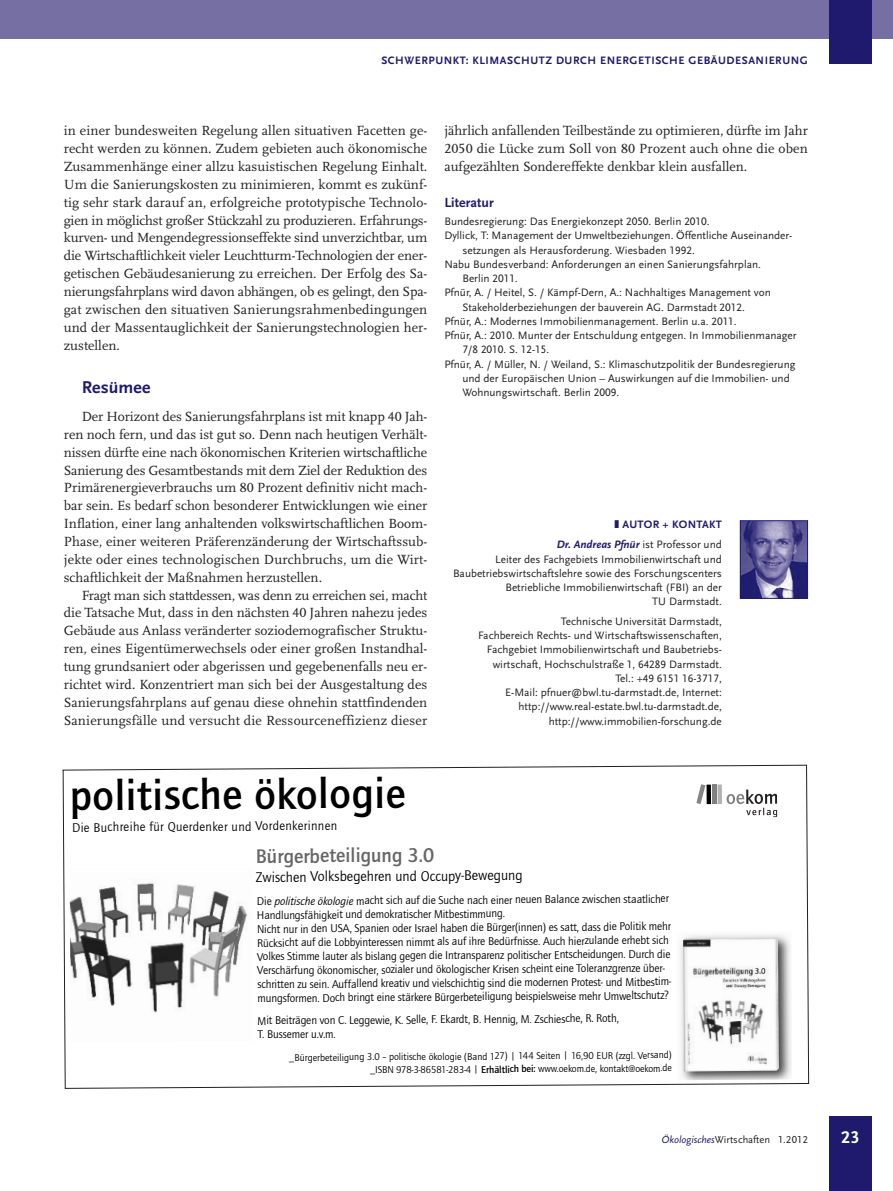
<style>
.page{position:relative;width:893px;height:1191px;background:#fff}
.page>*{position:absolute;margin:0;border:0;box-sizing:border-box;transform-origin:0 0}
.t1{font:43.65px "Quay Itc T Bold+YDYTEG";letter-spacing:.005em;color:#000}
.t2{font:20.4px "Quay Itc T Bold+YDYTEG";letter-spacing:-.005em;color:#666}
.t3{font:700 17.85px "Scala Sans LF";letter-spacing:.005em;color:#1f1a6d}
.t4{font:700 17.85px "Scala Sans LF";color:#fff}
.t5{font:14.55px "Quay Itc T Book+WHUHHX";letter-spacing:-.005em;color:#000}
.t6{font:13.8px/17.9px "Scala LF";color:#231f20;text-align:justify}
.t7{font:700 13.8px "Scala Sans LF";letter-spacing:.005em;color:#1f1a6d}
.t8{font:13.05px "Quay Itc T Book+WHUHHX";letter-spacing:.015em;color:#000}
.t9{font:11.7px/13.8px "Quay Itc T Book+WHUHHX";letter-spacing:-.015em;color:#000}
.t10{font:11.25px/14.2px "Scala Sans LF";color:#231f20;text-align:right}
.t11{font:700 11.25px "Scala Sans LF";letter-spacing:.05em;color:#1f1a6d}
.t12{font:italic 700 11.25px/20px "Scala Sans LF";color:#1f1a6d;text-align:right}
.t13{font:10.5px "Scala Sans LF";color:#231f20}
.t14{font:10.2px/12.5px "Quay Itc T Book+WHUHHX";letter-spacing:-.005em;color:#000;text-align:right}
.s1{font-style:normal}
.s2{font-weight:400;font-style:normal;color:#231f20}
.s3{font-family:"Quay Itc T Book Ital+EZAYUV"}
.s4{font-family:"Quay Itc T Bold+YDYTEG"}
.s5{font-style:italic;color:#1f1a6d}
</style>
<div class="page">
<div style="left:0;top:0;width:893px;height:38px;background:#756fa4"></div>
<div style="left:829px;top:0;width:43px;height:64px;background:#1f1a6d"></div>
<div style="left:829px;top:1116px;width:43px;height:75px;background:#1f1a6d"></div>
<svg style="left:62px;top:764px;width:747px;height:325px"></svg>
<img style="left:742px;top:522px;width:64px;height:75px">
<div style="left:740px;top:520px;width:68px;height:79px;border:1px solid #1f1a6d"></div>
<p class="t11" style="left:381px;top:55px;width:428px">SCHWERPUNKT: KLIMASCHUTZ DURCH ENERGETISCHE GEBÄUDESANIERUNG</p>
<p class="t6" style="left:64px;top:122px;width:365px">in einer bundesweiten Regelung allen situativen Facetten ge&shy;recht werden zu können. Zudem gebieten auch ökonomische Zusammenhänge einer allzu kasuistischen Regelung Einhalt.<br>Um die Sanierungskosten zu minimieren, kommt es zukünf&shy;tig sehr stark darauf an, erfolgreiche prototypische Technolo&shy;gien in möglichst großer Stückzahl zu produzieren. Erfahrungs&shy;kurven- und Mengendegressionseffekte sind unverzichtbar, um die Wirtschaftlichkeit vieler Leuchtturm-Technologien der ener&shy;getischen Gebäudesanierung zu erreichen. Der Erfolg des Sa&shy;nierungsfahrplans wird davon abhängen, ob es gelingt, den Spa&shy;gat zwischen den situativen Sanierungsrahmenbedingungen und der Massentauglichkeit der Sanierungstechnologien her&shy;zustellen.</p>
<p class="t3" style="left:82px;top:378px;width:70px">Resümee</p>
<p class="t6" style="left:64px;top:408px;width:365px;text-indent:18px">Der Horizont des Sanierungsfahrplans ist mit knapp 40 Jah&shy;ren noch fern, und das ist gut so. Denn nach heutigen Verhält&shy;nissen dürfte eine nach ökonomischen Kriterien wirtschaftliche Sanierung des Gesamtbestands mit dem Ziel der Reduktion des Primärenergieverbrauchs um 80 Prozent definitiv nicht mach&shy;bar sein. Es bedarf schon besonderer Entwicklungen wie einer Inflation, einer lang anhaltenden volkswirtschaftlichen Boom-Phase, einer weiteren Präferenzänderung der Wirtschaftssub&shy;jekte oder eines technologischen Durchbruchs, um die Wirt&shy;schaftlichkeit der Maßnahmen herzustellen.</p>
<p class="t6" style="left:64px;top:586px;width:365px;text-indent:18px">Fragt man sich stattdessen, was denn zu erreichen sei, macht die Tatsache Mut, dass in den nächsten 40 Jahren nahezu jedes Gebäude aus Anlass veränderter soziodemografischer Struktu&shy;ren, eines Eigentümerwechsels oder einer großen Instandhal&shy;tung grundsaniert oder abgerissen und gegebenenfalls neu er&shy;richtet wird. Konzentriert man sich bei der Ausgestaltung des Sanierungsfahrplans auf genau diese ohnehin stattfindenden Sanierungsfälle und versucht die Ressourceneffizienz dieser</p>
<p class="t6" style="left:444px;top:122px;width:365px">jährlich anfallenden Teilbestände zu optimieren, dürfte im Jahr 2050 die Lücke zum Soll von 80 Prozent auch ohne die oben aufgezählten Sondereffekte denkbar klein ausfallen.</p>
<p class="t7" style="left:444px;top:196px;width:51px">Literatur</p>
<p class="t10" style="left:444px;top:215px;width:267px">Bundesregierung: Das Energiekonzept 2050. Berlin 2010.</p>
<p class="t10" style="left:444px;top:229px;width:350px">Dyllick, T: Management der Umweltbeziehungen. Öffentliche Auseinander-</p>
<p class="t10" style="left:462px;top:243px;width:234px">setzungen als Herausforderung. Wiesbaden 1992.</p>
<p class="t10" style="left:444px;top:257px;width:318px">Nabu Bundesverband: Anforderungen an einen Sanierungsfahrplan.</p>
<p class="t10" style="left:462px;top:272px;width:57px">Berlin 2011.</p>
<p class="t10" style="left:444px;top:286px;width:328px">Pfnür, A. / Heitel, S. / Kämpf-Dern, A.: Nachhaltiges Management von</p>
<p class="t10" style="left:462px;top:300px;width:284px">Stakeholderbeziehungen der bauverein AG. Darmstadt 2012.</p>
<p class="t10" style="left:444px;top:314px;width:294px">Pfnür, A.: Modernes Immobilienmanagement. Berlin u.a. 2011.</p>
<p class="t10" style="left:444px;top:329px;width:354px">Pfnür, A.: 2010. Munter der Entschuldung entgegen. In Immobilienmanager</p>
<p class="t10" style="left:462px;top:343px;width:88px">7/8 2010. S. 12-15.</p>
<p class="t10" style="left:444px;top:357px;width:353px">Pfnür, A. / Müller, N. / Weiland, S.: Klimaschutzpolitik der Bundesregierung</p>
<p class="t10" style="left:462px;top:371px;width:329px">und der Europäischen Union – Auswirkungen auf die Immobilien- und</p>
<p class="t10" style="left:462px;top:386px;width:158px">Wohnungswirtschaft. Berlin 2009.</p>
<p class="t12" style="left:557px;top:515px;width:166px">❚ <span class="s1">AUTOR + KONTAKT<br></span>Dr. Andreas Pfnür <span class="s2">ist Professor und</span></p>
<p class="t10" style="left:453px;top:552px;width:270px">Leiter des Fachgebiets Immobilienwirtschaft und Baubetriebswirtschaftslehre sowie des Forschungscenters Betriebliche Immobilienwirtschaft (FBI) an der<br>TU Darmstadt.</p>
<p class="t10" style="left:478px;top:614px;width:245px">Technische Universität Darmstadt,<br>Fachbereich Rechts- und Wirtschaftswissenschaften, Fachgebiet Immobilienwirtschaft und Baubetriebs&shy;wirtschaft, Hochschulstraße 1, 64289 Darmstadt.<br>Tel.: +49 6151 16-3717,<br>E-Mail: pfnuer@bwl.tu-darmstadt.de, Internet: http://www.real-estate.bwl.tu-darmstadt.de, http://www.immobilien-forschung.de</p>
<h1 class="t1" style="left:70px;top:768px;width:338px">politische ökologie</h1>
<p class="t8" style="left:72px;top:818px;width:267px">Die Buchreihe für Querdenker und Vordenkerinnen</p>
<h2 class="t2" style="left:256px;top:843px;width:180px">Bürgerbeteiligung 3.0</h2>
<p class="t5" style="left:256px;top:867px;width:268px">Zwischen Volksbegehren und Occupy-Bewegung</p>
<p class="t9" style="left:257px;top:892px;width:414px;line-height:14.7px">Die <span class="s3">politische ökologie</span> macht sich auf die Suche nach einer neuen Balance zwischen staatlicher<br>Handlungsfähigkeit und demokratischer Mitbestimmung.</p>
<p class="t9" style="left:257px;top:920px;width:416px">Nicht nur in den USA, Spanien oder Israel haben die Bürger(innen) es satt, dass die Politik mehr Rücksicht auf die Lobbyinteressen nimmt als auf ihre Bedürfnisse. Auch hierzulande erhebt sich Volkes Stimme lauter als bislang gegen die Intransparenz politischer Entscheidungen. Durch die Verschärfung ökonomischer, sozialer und ökologischer Krisen scheint eine Toleranzgrenze über&shy;schritten zu sein. Auffallend kreativ und vielschichtig sind die modernen Protest- und Mitbe stim - mungsformen. Doch bringt eine stärkere Bürgerbeteiligung beispielsweise mehr Umweltschutz?</p>
<p class="t9" style="left:258px;top:1012px;width:363px;line-height:14.7px">Mit Beiträgen von C. Leggewie, K. Selle, F. Ekardt, B. Hennig, M. Zschiesche, R. Roth,<br>T. Bussemer u.v.m.</p>
<p class="t14" style="left:289px;top:1050px;width:384px">_Bürgerbeteiligung 3.0 – politische ökologie (Band 127) | 144 Seiten | 16,90 EUR (zzgl. Versand) _ISBN 978-3-86581-283-4 | <span class="s4">Erhältlich bei:</span> www.oekom.de, kontakt@oekom.de</p>
<p class="t13" style="left:661px;top:1134px;width:148px"><span class="s5">Ökologisches</span>Wirtschaften 1.2012</p>
<p class="t4" style="left:841px;top:1128px;width:20px">23</p>
</div>
